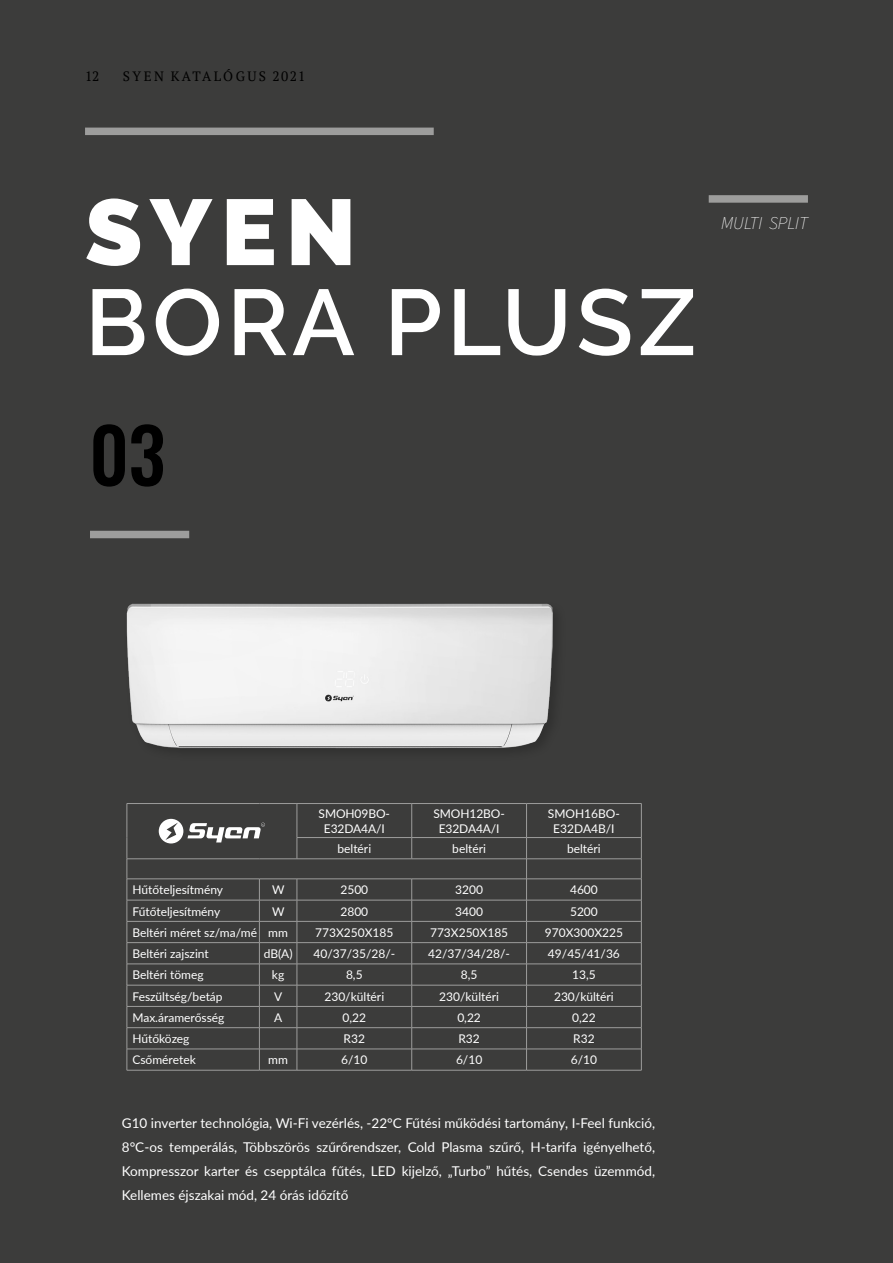
<style>
.page{position:relative;width:893px;height:1263px;background:#3c3c3b}
.page>*{position:absolute;margin:0;border:0;box-sizing:border-box;transform-origin:0 0}
.Titles{font:600 93px "Raleway";letter-spacing:.05em;color:#fff}
.Titles-2{font:900 93px "Raleway";color:#fff}
.t1{font:500 75px "Oswald";color:#000}
.t2{font:italic 200 18px "Source Sans Pro";color:#fff}
.t3{font:13.5px "Lato";color:#fff}
.t4{font:13.5px "PT Serif";letter-spacing:.155em;color:#000}
.t5{font:12px "Lato";color:#fff}
</style>
<div class="page">
<div style="left:85px;top:128px;width:349px;height:7px;background:#9d9d9c"></div>
<hr style="left:127px;top:803px;width:132px;height:1px;background:#9d9d9c">
<hr style="left:127px;top:804px;width:1px;height:33px;background:#9d9d9c">
<hr style="left:259px;top:803px;width:38px;height:1px;background:#9d9d9c">
<hr style="left:297px;top:803px;width:115px;height:1px;background:#9d9d9c">
<hr style="left:297px;top:804px;width:1px;height:33px;background:#9d9d9c">
<hr style="left:412px;top:803px;width:115px;height:1px;background:#9d9d9c">
<hr style="left:411px;top:804px;width:1px;height:33px;background:#9d9d9c">
<hr style="left:527px;top:803px;width:114px;height:1px;background:#9d9d9c">
<hr style="left:526px;top:804px;width:1px;height:33px;background:#9d9d9c">
<hr style="left:641px;top:804px;width:1px;height:33px;background:#9d9d9c">
<hr style="left:297px;top:837px;width:115px;height:1px;background:#9d9d9c">
<svg style="left:297px;top:838px;width:1px;height:20px"></svg>
<hr style="left:412px;top:837px;width:115px;height:1px;background:#9d9d9c">
<svg style="left:411px;top:838px;width:1px;height:20px"></svg>
<hr style="left:527px;top:837px;width:114px;height:1px;background:#9d9d9c">
<hr style="left:127px;top:858px;width:132px;height:1px;background:#9d9d9c">
<hr style="left:259px;top:858px;width:38px;height:1px;background:#9d9d9c">
<hr style="left:297px;top:858px;width:115px;height:1px;background:#9d9d9c">
<hr style="left:412px;top:858px;width:115px;height:1px;background:#9d9d9c">
<hr style="left:527px;top:858px;width:114px;height:1px;background:#9d9d9c">
<hr style="left:127px;top:878px;width:132px;height:1px;background:#9d9d9c">
<hr style="left:259px;top:878px;width:38px;height:1px;background:#9d9d9c">
<hr style="left:297px;top:878px;width:115px;height:1px;background:#9d9d9c">
<hr style="left:412px;top:878px;width:115px;height:1px;background:#9d9d9c">
<hr style="left:127px;top:900px;width:132px;height:1px;background:#9d9d9c">
<hr style="left:259px;top:900px;width:38px;height:1px;background:#9d9d9c">
<hr style="left:297px;top:900px;width:115px;height:1px;background:#9d9d9c">
<hr style="left:412px;top:900px;width:114px;height:1px;background:#9d9d9c">
<hr style="left:127px;top:921px;width:132px;height:1px;background:#9d9d9c">
<hr style="left:259px;top:921px;width:38px;height:1px;background:#9d9d9c">
<hr style="left:297px;top:921px;width:115px;height:1px;background:#9d9d9c">
<hr style="left:412px;top:921px;width:114px;height:1px;background:#9d9d9c">
<hr style="left:127px;top:942px;width:132px;height:1px;background:#9d9d9c">
<hr style="left:259px;top:942px;width:38px;height:1px;background:#9d9d9c">
<hr style="left:297px;top:942px;width:115px;height:1px;background:#9d9d9c">
<hr style="left:412px;top:942px;width:114px;height:1px;background:#9d9d9c">
<hr style="left:127px;top:964px;width:132px;height:1px;background:#9d9d9c">
<hr style="left:259px;top:964px;width:38px;height:1px;background:#9d9d9c">
<hr style="left:297px;top:964px;width:115px;height:1px;background:#9d9d9c">
<hr style="left:412px;top:964px;width:114px;height:1px;background:#9d9d9c">
<hr style="left:127px;top:985px;width:132px;height:1px;background:#9d9d9c">
<hr style="left:259px;top:985px;width:38px;height:1px;background:#9d9d9c">
<hr style="left:297px;top:985px;width:115px;height:1px;background:#9d9d9c">
<hr style="left:412px;top:985px;width:114px;height:1px;background:#9d9d9c">
<hr style="left:127px;top:1006px;width:132px;height:1px;background:#9d9d9c">
<hr style="left:259px;top:1006px;width:38px;height:1px;background:#9d9d9c">
<hr style="left:297px;top:1006px;width:115px;height:1px;background:#9d9d9c">
<hr style="left:412px;top:1006px;width:114px;height:1px;background:#9d9d9c">
<hr style="left:127px;top:1027px;width:132px;height:1px;background:#9d9d9c">
<hr style="left:259px;top:1027px;width:38px;height:1px;background:#9d9d9c">
<hr style="left:297px;top:1027px;width:115px;height:1px;background:#9d9d9c">
<hr style="left:412px;top:1027px;width:114px;height:1px;background:#9d9d9c">
<hr style="left:127px;top:1049px;width:132px;height:1px;background:#9d9d9c">
<svg style="left:127px;top:837px;width:1px;height:233px"></svg>
<hr style="left:259px;top:1049px;width:38px;height:1px;background:#9d9d9c">
<svg style="left:259px;top:879px;width:1px;height:191px"></svg>
<hr style="left:297px;top:1049px;width:115px;height:1px;background:#9d9d9c">
<svg style="left:297px;top:879px;width:1px;height:191px"></svg>
<hr style="left:412px;top:1049px;width:114px;height:1px;background:#9d9d9c">
<svg style="left:411px;top:879px;width:1px;height:191px"></svg>
<hr style="left:127px;top:1070px;width:132px;height:1px;background:#9d9d9c">
<hr style="left:259px;top:1070px;width:38px;height:1px;background:#9d9d9c">
<hr style="left:297px;top:1070px;width:115px;height:1px;background:#9d9d9c">
<hr style="left:412px;top:1070px;width:114px;height:1px;background:#9d9d9c">
<hr style="left:526px;top:878px;width:115px;height:1px;background:#9d9d9c">
<hr style="left:526px;top:900px;width:115px;height:1px;background:#9d9d9c">
<hr style="left:526px;top:921px;width:115px;height:1px;background:#9d9d9c">
<hr style="left:526px;top:942px;width:115px;height:1px;background:#9d9d9c">
<hr style="left:526px;top:964px;width:115px;height:1px;background:#9d9d9c">
<hr style="left:526px;top:985px;width:115px;height:1px;background:#9d9d9c">
<hr style="left:526px;top:1006px;width:115px;height:1px;background:#9d9d9c">
<hr style="left:526px;top:1027px;width:115px;height:1px;background:#9d9d9c">
<hr style="left:526px;top:1049px;width:115px;height:1px;background:#9d9d9c">
<svg style="left:526px;top:838px;width:1px;height:232px"></svg>
<svg style="left:641px;top:838px;width:1px;height:232px"></svg>
<hr style="left:526px;top:1070px;width:115px;height:1px;background:#9d9d9c">
<svg style="left:159px;top:819px;width:106px;height:24px"></svg>
<img style="left:126px;top:604px;width:426px;height:144px">
<div style="left:709px;top:195px;width:99px;height:8px;background:#9d9d9c"></div>
<div style="left:90px;top:531px;width:99px;height:7px;background:#9d9d9c"></div>
<p class="t4" style="left:85px;top:68px;width:16px">12</p>
<p class="t4" style="left:123px;top:68px;width:184px">SYEN KATALÓGUS 2021</p>
<p class="Titles-2" style="left:85px;top:178px;width:273px">SYEN</p>
<p class="Titles" style="left:85px;top:269px;width:613px">BORA PLUSZ</p>
<p class="t1" style="left:90px;top:403px;width:77px">03</p>
<p class="t2" style="left:721px;top:212px;width:88px">MULTI SPLIT</p>
<p class="t5" style="left:319px;top:805px;width:73px">SMOH09BO-</p>
<p class="t5" style="left:324px;top:820px;width:62px">E32DA4A/I</p>
<p class="t5" style="left:433px;top:805px;width:73px">SMOH12BO-</p>
<p class="t5" style="left:439px;top:820px;width:62px">E32DA4A/I</p>
<p class="t5" style="left:548px;top:805px;width:74px">SMOH16BO-</p>
<p class="t5" style="left:553px;top:820px;width:63px">E32DA4B/I</p>
<p class="t5" style="left:337px;top:840px;width:35px">beltéri</p>
<p class="t5" style="left:452px;top:840px;width:35px">beltéri</p>
<p class="t5" style="left:567px;top:840px;width:35px">beltéri</p>
<p class="t5" style="left:132px;top:881px;width:92px">Hűtőteljesítmény</p>
<p class="t5" style="left:272px;top:881px;width:14px">W</p>
<p class="t5" style="left:340px;top:881px;width:29px">2500</p>
<p class="t5" style="left:455px;top:881px;width:29px">3200</p>
<p class="t5" style="left:570px;top:881px;width:29px">4600</p>
<p class="t5" style="left:132px;top:903px;width:89px">Fűtőteljesítmény</p>
<p class="t5" style="left:272px;top:903px;width:14px">W</p>
<p class="t5" style="left:340px;top:903px;width:29px">2800</p>
<p class="t5" style="left:455px;top:903px;width:29px">3400</p>
<p class="t5" style="left:570px;top:903px;width:29px">5200</p>
<p class="t5" style="left:132px;top:924px;width:126px">Beltéri méret sz/ma/mé</p>
<p class="t5" style="left:268px;top:924px;width:21px">mm</p>
<p class="t5" style="left:315px;top:924px;width:80px">773X250X185</p>
<p class="t5" style="left:430px;top:924px;width:80px">773X250X185</p>
<p class="t5" style="left:545px;top:924px;width:80px">970X300X225</p>
<p class="t5" style="left:132px;top:945px;width:78px">Beltéri zajszint</p>
<p class="t5" style="left:264px;top:945px;width:30px">dB(A)</p>
<p class="t5" style="left:313px;top:945px;width:83px">40/37/35/28/-</p>
<p class="t5" style="left:428px;top:945px;width:83px">42/37/34/28/-</p>
<p class="t5" style="left:548px;top:945px;width:73px">49/45/41/36</p>
<p class="t5" style="left:132px;top:966px;width:73px">Beltéri tömeg</p>
<p class="t5" style="left:272px;top:966px;width:14px">kg</p>
<p class="t5" style="left:346px;top:966px;width:18px">8,5</p>
<p class="t5" style="left:461px;top:966px;width:18px">8,5</p>
<p class="t5" style="left:572px;top:966px;width:25px">13,5</p>
<p class="t5" style="left:132px;top:988px;width:92px">Feszültség/betáp</p>
<p class="t5" style="left:274px;top:988px;width:10px">V</p>
<p class="t5" style="left:324px;top:988px;width:61px">230/kültéri</p>
<p class="t5" style="left:439px;top:988px;width:61px">230/kültéri</p>
<p class="t5" style="left:554px;top:988px;width:61px">230/kültéri</p>
<p class="t5" style="left:132px;top:1009px;width:94px">Max.áramerősség</p>
<p class="t5" style="left:274px;top:1009px;width:10px">A</p>
<p class="t5" style="left:343px;top:1009px;width:25px">0,22</p>
<p class="t5" style="left:457px;top:1009px;width:25px">0,22</p>
<p class="t5" style="left:572px;top:1009px;width:25px">0,22</p>
<p class="t5" style="left:132px;top:1030px;width:59px">Hűtőközeg</p>
<p class="t5" style="left:344px;top:1030px;width:23px">R32</p>
<p class="t5" style="left:458px;top:1030px;width:23px">R32</p>
<p class="t5" style="left:573px;top:1030px;width:23px">R32</p>
<p class="t5" style="left:132px;top:1051px;width:65px">Csőméretek</p>
<p class="t5" style="left:268px;top:1051px;width:21px">mm</p>
<p class="t5" style="left:341px;top:1051px;width:28px">6/10</p>
<p class="t5" style="left:456px;top:1051px;width:28px">6/10</p>
<p class="t5" style="left:571px;top:1051px;width:28px">6/10</p>
<p class="t3" style="left:122px;top:1114px;width:535px">G10 inverter technológia, Wi-Fi vezérlés, -22°C Fűtési működési tartomány, I-Feel funkció,</p>
<p class="t3" style="left:122px;top:1138px;width:535px">8°C-os temperálás, Többszörös szűrőrendszer, Cold Plasma szűrő, H-tarifa igényelhető,</p>
<p class="t3" style="left:122px;top:1162px;width:535px">Kompresszor karter és csepptálca fűtés, LED kijelző, „Turbo” hűtés, Csendes üzemmód,</p>
<p class="t3" style="left:122px;top:1186px;width:228px">Kellemes éjszakai mód, 24 órás időzítő</p>
</div>
